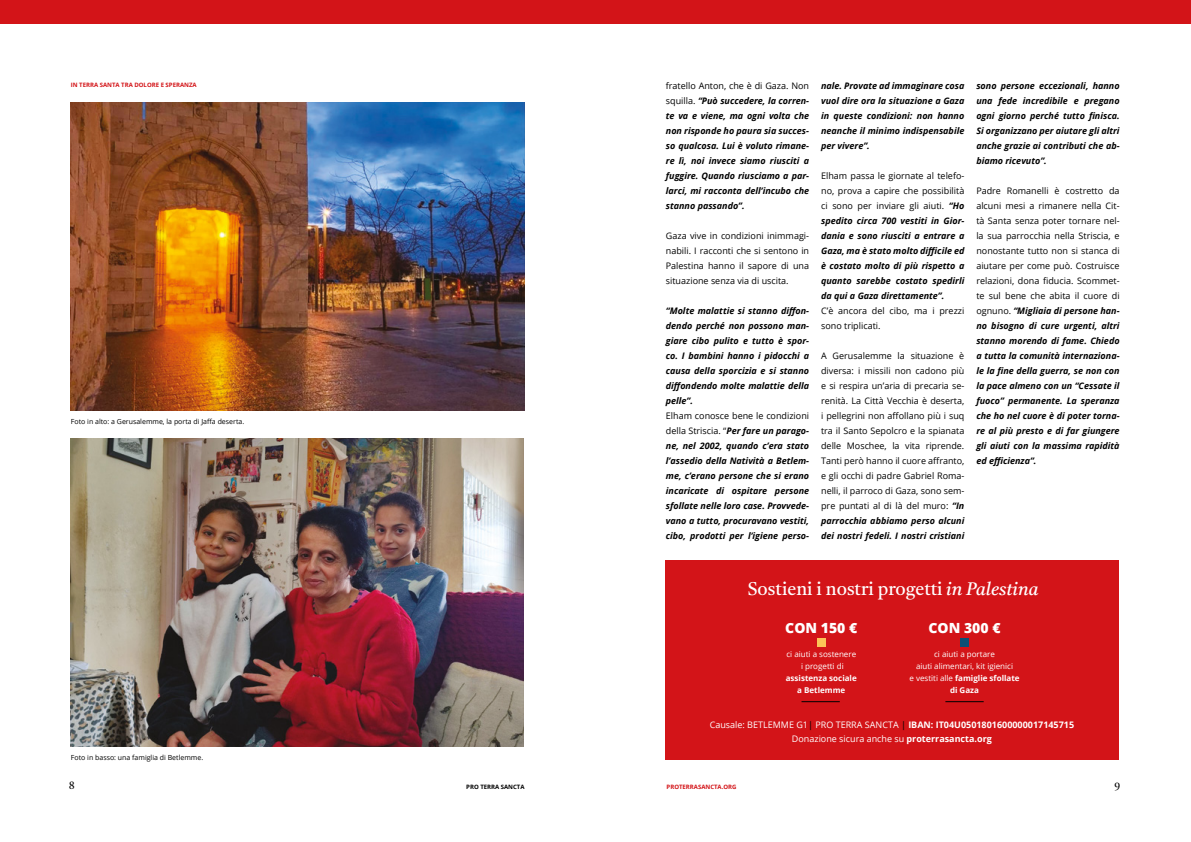
<style>
.page{position:relative;width:1191px;height:842px;background:#fff}
.page>*{position:absolute;margin:0;border:0;box-sizing:border-box;transform-origin:0 0}
.t1{font:18px "Castoro";color:#fff}
.t2{font:800 14px "Open Sans";color:#fff}
.t3{font:10px "Castoro";color:#000}
.t4{font:italic 700 9px/15px "Open Sans";color:#000;text-align:justify}
.t5{font:9px/15px "Open Sans";color:#000;text-align:justify}
.t6{font:9px/14px "Open Sans";color:#fff;text-align:center}
.t7{font:8px/12px "Open Sans";color:#fff;text-align:center}
.t8{font:700 8px/12px "Open Sans";color:#fff;text-align:center}
.t9{font:7px "Open Sans";color:#000}
.t10{font:700 6px "Open Sans";color:#d31418}
.t11{font:700 6px "Open Sans";color:#000}
.s1{font-weight:400;font-style:normal}
.s2{font-weight:700;font-style:italic}
.s3{font-style:italic}
.s4{font-weight:700}
.s5{color:#000}
</style>
<div class="page">
<div style="left:665px;top:560px;width:454px;height:200px;background:#d31418"></div>
<hr style="left:801px;top:701px;width:38px;height:1px;background:#000">
<hr style="left:945px;top:701px;width:38px;height:1px;background:#000">
<div style="left:960px;top:639px;width:8px;height:8px;background:#0c5076"></div>
<div style="left:817px;top:639px;width:8px;height:8px;background:#fcc357"></div>
<div style="left:0;top:0;width:1191px;height:23px;background:#d31418"></div>
<img style="left:70px;top:438px;width:454px;height:308px">
<img style="left:70px;top:102px;width:454px;height:308px">
<p class="t10" style="left:71px;top:82px;width:127px">IN TERRA SANTA TRA DOLORE E SPERANZA</p>
<p class="t9" style="left:71px;top:417px;width:175px">Foto in alto: a Gerusalemme, la porta di Jaffa deserta.</p>
<p class="t9" style="left:71px;top:754px;width:134px">Foto in basso: una famiglia di Betlemme.</p>
<p class="t4" style="left:666px;top:79px;width:145px"><span class="s1">fratello Anton, che è di Gaza. Non squilla.</span> “Può succedere, la corren&shy;te va e viene, ma ogni volta che non risponde ho paura sia succes&shy;so qualcosa. Lui è voluto rimane&shy;re lì, noi invece siamo riusciti a fuggire. Quando riusciamo a par&shy;larci, mi racconta dell’incubo che stanno passando”.</p>
<p class="t5" style="left:666px;top:229px;width:145px">Gaza vive in condizioni inimmagi&shy;nabili. I racconti che si sentono in Palestina hanno il sapore di una situazione senza via di uscita.</p>
<p class="t4" style="left:666px;top:303px;width:145px">“Molte malattie si stanno diffon&shy;dendo perché non possono man&shy;giare cibo pulito e tutto è spor&shy;co. I bambini hanno i pidocchi a causa della sporcizia e si stanno diffondendo molte malattie della pelle”.</p>
<p class="t4" style="left:666px;top:409px;width:145px"><span class="s1">Elham conosce bene le condizioni della Striscia. “</span>Per fare un parago&shy;ne, nel 2002, quando c’era stato l’assedio della Natività a Betlem&shy;me, c’erano persone che si erano incaricate di ospitare persone sfollate nelle loro case. Provvede&shy;vano a tutto, procuravano vestiti, cibo, prodotti per l’igiene perso-</p>
<p class="t4" style="left:821px;top:79px;width:145px">nale. Provate ad immaginare cosa vuol dire ora la situazione a Gaza in queste condizioni: non hanno neanche il minimo indispensabile per vivere”.</p>
<p class="t4" style="left:821px;top:169px;width:145px"><span class="s1">Elham passa le giornate al telefo&shy;no, prova a capire che possibilità ci sono per inviare gli aiuti.</span> “Ho spedito circa 700 vestiti in Gior&shy;dania e sono riusciti a entrare a Gaza, ma è stato molto difficile ed è costato molto di più rispetto a quanto sarebbe costato spedirli da qui a Gaza direttamente”.</p>
<p class="t5" style="left:821px;top:304px;width:145px">C’è ancora del cibo, ma i prezzi sono triplicati.</p>
<p class="t5" style="left:821px;top:349px;width:145px">A Gerusalemme la situazione è diversa: i missili non cadono più e si respira un’aria di precaria se&shy;renità. La Città Vecchia è deserta, i pellegrini non affollano più i suq tra il Santo Sepolcro e la spianata delle Moschee, la vita riprende.<br>Tanti però hanno il cuore affranto, e gli occhi di padre Gabriel Roma&shy;nelli, il parroco di Gaza, sono sem&shy;pre puntati al di là del muro: <span class="s2">“In parrocchia abbiamo perso alcuni dei nostri fedeli. I nostri cristiani</span></p>
<p class="t4" style="left:976px;top:79px;width:145px">sono persone eccezionali, hanno una fede incredibile e pregano ogni giorno perché tutto finisca.<br>Si organizzano per aiutare gli altri anche grazie ai contributi che ab&shy;biamo ricevuto”.</p>
<p class="t4" style="left:976px;top:184px;width:145px"><span class="s1">Padre Romanelli è costretto da alcuni mesi a rimanere nella Cit&shy;tà Santa senza poter tornare nel&shy;la sua parrocchia nella Striscia, e nonostante tutto non si stanca di aiutare per come può. Costruisce relazioni, dona fiducia. Scommet&shy;te sul bene che abita il cuore di ognuno.</span> “Migliaia di persone han&shy;no bisogno di cure urgenti, altri stanno morendo di fame. Chiedo a tutta la comunità internaziona&shy;le la fine della guerra, se non con la pace almeno con un “Cessate il fuoco” permanente. La speranza che ho nel cuore è di poter torna&shy;re al più presto e di far giungere gli aiuti con la massima rapidità ed efficienza”.</p>
<h1 class="t1" style="left:747px;top:582px;width:292px">Sostieni i nostri progetti <span class="s3">in Palestina</span></h1>
<h2 class="t2" style="left:785px;top:620px;width:74px">CON 150 €</h2>
<p class="t7" style="left:786px;top:648px;width:71px">ci aiuti a sostenere i progetti di</p>
<p class="t8" style="left:786px;top:672px;width:72px">assistenza sociale a Betlemme</p>
<h2 class="t2" style="left:928px;top:620px;width:74px">CON 300 €</h2>
<p class="t7" style="left:909px;top:648px;width:112px">ci aiuti a portare<br>aiuti alimentari, kit igienici<br>e vestiti alle <span class="s4">famiglie sfollate di Gaza</span></p>
<p class="t6" style="left:709px;top:718px;width:366px">Causale: BETLEMME G1<span class="s5">|</span> PRO TERRA SANCTA <span class="s5">|</span> <span class="s4">IBAN: IT04U0501801600000017145715<br></span>Donazione sicura anche su <span class="s4">proterrasancta.org</span></p>
<p class="t3" style="left:69px;top:782px;width:7px">8</p>
<p class="t3" style="left:1114px;top:782px;width:7px">9</p>
<p class="t11" style="left:466px;top:784px;width:60px">PRO TERRA SANCTA</p>
<p class="t10" style="left:666px;top:784px;width:71px">PROTERRASANCTA.ORG</p>
</div>
